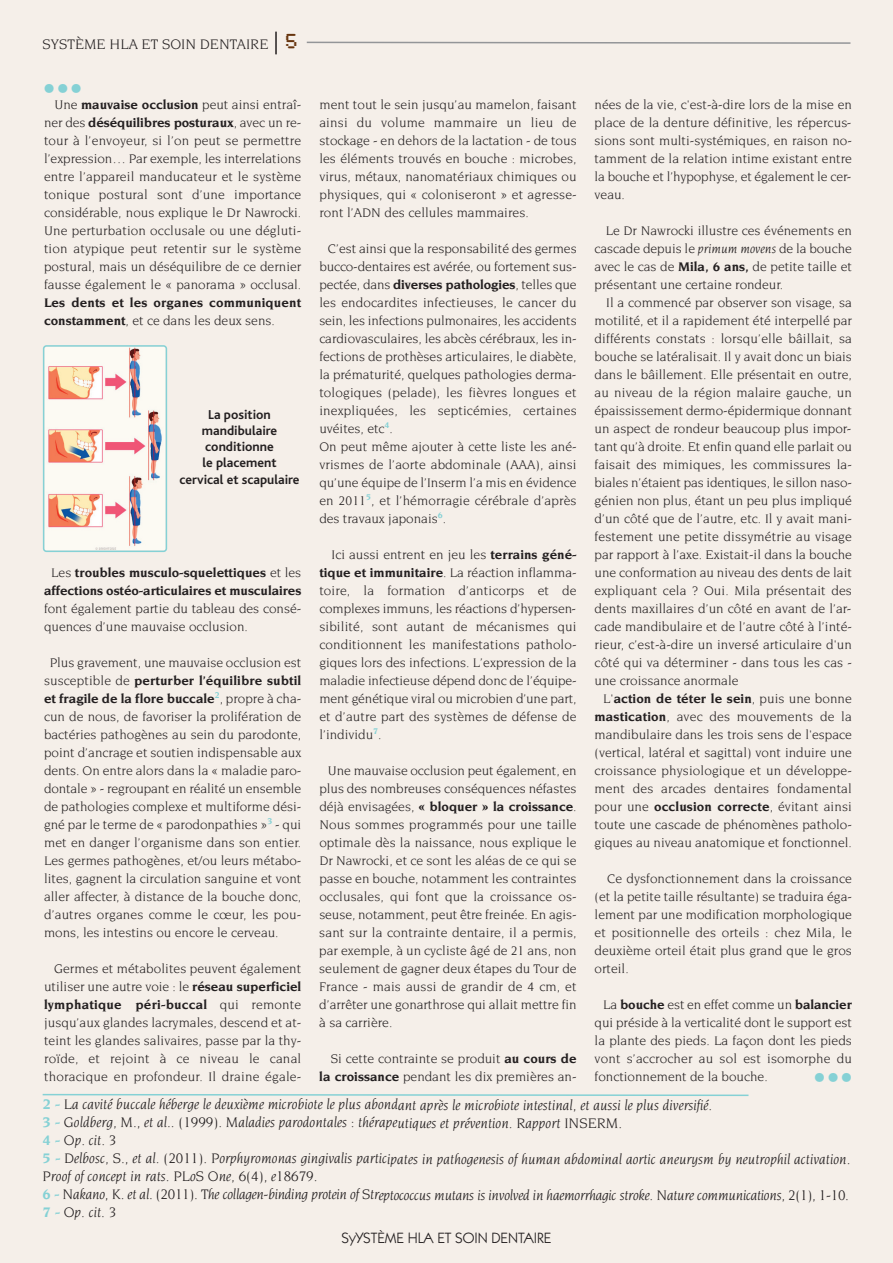
<style>
.page{position:relative;width:893px;height:1263px;background:#f5efe9}
.page>*{position:absolute;margin:0;border:0;box-sizing:border-box;transform-origin:0 0}
.t1{font:27px "Novarese";color:#85d1d5}
.t2{font:italic 15px/18px "Novarese";color:#231f20}
.t3{font:15px "Novarese";color:#231f20}
.t4{font:15px "Itc Kabel";color:#231f20}
.t5{font:13.5px/18px "Novarese";color:#231f20;text-align:justify}
.t6{font:700 13.5px/18px "Novarese";color:#231f20}
.t7{font:700 13.5px/16.2px "Bliss";color:#231f20;text-align:center}
.s1{font-family:"Synchro LET";font-size:21px;color:#66330c}
.s2{font-style:italic}
.s3{font-weight:700}
.s4{font-weight:400}
.s5{font-weight:700;font-style:normal;color:#85d1d5}
</style>
<div class="page">
<svg style="left:306px;top:41px;width:545px;height:3px"></svg>
<hr style="left:275px;top:32px;width:2px;height:22px;background:#231f20">
<svg style="left:42px;top:1093px;width:707px;height:3px"></svg>
<svg style="left:43px;top:345px;width:124px;height:207px"></svg>
<p class="t3" style="left:43px;top:38px;width:256px">SYSTÈME HLA ET SOIN DENTAIRE <span class="s1">5</span></p>
<h1 class="t1" style="left:43px;top:78px;width:42px">•••</h1>
<p class="t5" style="left:595px;top:96px;width:259px">nées de la vie, c'est-à-dire lors de la mise en place de la denture définitive, les répercus&shy;sions sont multi-systémiques, en raison no&shy;tamment de la relation intime existant entre la bouche et l’hypophyse, et également le cer&shy;veau.</p>
<p class="t5" style="left:595px;top:222px;width:259px;text-indent:11px">Le Dr Nawrocki illustre ces événements en cascade depuis le <span class="s2">primum movens</span> de la bouche avec le cas de <span class="s3">Mila, 6 ans,</span> de petite taille et présentant une certaine rondeur.</p>
<p class="t5" style="left:595px;top:294px;width:259px;text-indent:12px">Il a commencé par observer son visage, sa motilité, et il a rapidement été interpellé par différents constats : lorsqu’elle bâillait, sa bouche se latéralisait. Il y avait donc un biais dans le bâillement. Elle présentait en outre, au niveau de la région malaire gauche, un épaississement dermo-épidermique donnant un aspect de rondeur beaucoup plus impor&shy;tant qu’à droite. Et enfin quand elle parlait ou faisait des mimiques, les commissures la&shy;biales n’étaient pas identiques, le sillon naso&shy;génien non plus, étant un peu plus impliqué d’un côté que de l’autre, etc. Il y avait mani&shy;festement une petite dissymétrie au visage par rapport à l’axe. Existait-il dans la bouche une conformation au niveau des dents de lait expliquant cela ? Oui. Mila présentait des dents maxillaires d’un côté en avant de l’ar&shy;cade mandibulaire et de l’autre côté à l’inté&shy;rieur, c’est-à-dire un inversé articulaire d'un côté qui va déterminer - dans tous les cas - une croissance anormale</p>
<p class="t5" style="left:595px;top:690px;width:259px;text-indent:8px">L'<span class="s3">action de téter le sein</span>, puis une bonne <span class="s3">mastication</span>, avec des mouvements de la mandibulaire dans les trois sens de l'espace (vertical, latéral et sagittal) vont induire une croissance physiologique et un développe&shy;ment des arcades dentaires fondamental pour une <span class="s3">occlusion correcte</span>, évitant ainsi toute une cascade de phénomènes patholo&shy;giques au niveau anatomique et fonctionnel.</p>
<p class="t5" style="left:595px;top:870px;width:259px;text-indent:13px">Ce dysfonctionnement dans la croissance (et la petite taille résultante) se traduira éga&shy;lement par une modification morphologique et positionnelle des orteils : chez Mila, le deuxième orteil était plus grand que le gros orteil.</p>
<p class="t5" style="left:595px;top:996px;width:259px;text-indent:9px">La <span class="s3">bouche</span> est en effet comme un <span class="s3">balancier </span>qui préside à la verticalité dont le support est la plante des pieds. La façon dont les pieds vont s’accrocher au sol est isomorphe du fonctionnement de la bouche.</p>
<p class="t5" style="left:319px;top:96px;width:259px">ment tout le sein jusqu’au mamelon, faisant ainsi du volume mammaire un lieu de stockage - en dehors de la lactation - de tous les éléments trouvés en bouche : microbes, virus, métaux, nanomatériaux chimiques ou physiques, qui « coloniseront » et agresse&shy;ront l’ADN des cellules mammaires.</p>
<p class="t5" style="left:319px;top:240px;width:259px;text-align:left;text-indent:9px">C’est ainsi que la responsabilité des germes bucco-dentaires est avérée, ou fortement sus&shy;pectée, dans <span class="s3">diverses pathologies</span>, telles que les endocardites infectieuses, le cancer du sein, les infections pulmonaires, les accidents cardiovasculaires, les abcès cérébraux, les in&shy;fections de prothèses articulaires, le diabète, la prématurité, quelques pathologies derma&shy;tologiques (pelade), les fièvres longues et inexpliquées, les septicémies, certaines uvéites, etc<sup>4</sup>.<br>On peut même ajouter à cette liste les ané&shy;vrismes de l’aorte abdominale (AAA), ainsi qu’une équipe de l’Inserm l’a mis en évidence en 2011<sup>5</sup>, et l’hémorragie cérébrale d’après des travaux japonais<sup>6</sup>.</p>
<p class="t5" style="left:319px;top:546px;width:259px;text-indent:12px">Ici aussi entrent en jeu les <span class="s3">terrains géné&shy;tique et immunitaire</span>. La réaction inflamma&shy;toire, la formation d’anticorps et de complexes immuns, les réactions d’hypersen&shy;sibilité, sont autant de mécanismes qui conditionnent les manifestations patholo&shy;giques lors des infections. L’expression de la maladie infectieuse dépend donc de l’équipe&shy;ment génétique viral ou microbien d’une part, et d’autre part des systèmes de défense de l’individu<sup>7</sup>.</p>
<p class="t5" style="left:319px;top:762px;width:259px;text-indent:9px">Une mauvaise occlusion peut également, en plus des nombreuses conséquences néfastes déjà envisagées, <span class="s3">« bloquer » la croissance</span>.<br>Nous sommes programmés pour une taille optimale dès la naissance, nous explique le Dr Nawrocki, et ce sont les aléas de ce qui se passe en bouche, notamment les contraintes occlusales, qui font que la croissance os&shy;seuse, notamment, peut être freinée. En agis&shy;sant sur la contrainte dentaire, il a permis, par exemple, à un cycliste âgé de 21 ans, non seulement de gagner deux étapes du Tour de France - mais aussi de grandir de 4 cm, et d’arrêter une gonarthrose qui allait mettre fin à sa carrière.</p>
<p class="t5" style="left:319px;top:1050px;width:259px;text-align:right">Si cette contrainte se produit <span class="s3">au cours de la croissance</span> pendant les dix premières an-</p>
<p class="t5" style="left:44px;top:96px;width:259px;text-indent:10px">Une <span class="s3">mauvaise occlusion</span> peut ainsi entraî&shy;ner des <span class="s3">déséquilibres posturaux</span>, avec un re&shy;tour à l’envoyeur, si l’on peut se permettre l’expression… Par exemple, les interrelations entre l’appareil manducateur et le système tonique postural sont d’une importance considérable, nous explique le Dr Nawrocki.<br>Une perturbation occlusale ou une dégluti&shy;tion atypique peut retentir sur le système postural, mais un déséquilibre de ce dernier fausse également le « panorama » occlusal.</p>
<p class="t6" style="left:44px;top:294px;width:259px">Les dents et les organes communiquent constamment<span class="s4">, et ce dans les deux sens.</span></p>
<p class="t7" style="left:179px;top:408px;width:122px">La position mandibulaire conditionne<br>le placement cervical et scapulaire</p>
<p class="t6" style="left:44px;top:564px;width:259px;text-align:center"><span class="s4">Les</span> troubles musculo-squelettiques <span class="s4">et les </span>affections ostéo-articulaires et musculaires</p>
<p class="t5" style="left:44px;top:600px;width:259px">font également partie du tableau des consé&shy;quences d’une mauvaise occlusion.</p>
<p class="t5" style="left:44px;top:654px;width:259px;text-indent:6px">Plus gravement, une mauvaise occlusion est susceptible de <span class="s3">perturber l’équilibre subtil et fragile de la flore buccale</span><sup>2</sup>, propre à cha&shy;cun de nous, de favoriser la prolifération de bactéries pathogènes au sein du parodonte, point d’ancrage et soutien indispensable aux dents. On entre alors dans la « maladie paro&shy;dontale » - regroupant en réalité un ensemble de pathologies complexe et multiforme dési&shy;gné par le terme de « parodonpathies »<sup>3</sup> - qui met en danger l’organisme dans son entier.<br>Les germes pathogènes, et/ou leurs métabo&shy;lites, gagnent la circulation sanguine et vont aller affecter, à distance de la bouche donc, d’autres organes comme le cœur, les pou&shy;mons, les intestins ou encore le cerveau.</p>
<p class="t5" style="left:44px;top:960px;width:259px;text-indent:10px">Germes et métabolites peuvent également utiliser une autre voie : le <span class="s3">réseau superficiel lymphatique péri-buccal</span> qui remonte jusqu’aux glandes lacrymales, descend et at&shy;teint les glandes salivaires, passe par la thy&shy;roïde, et rejoint à ce niveau le canal thoracique en profondeur. Il draine égale-</p>
<h1 class="t1" style="left:813px;top:1067px;width:42px">•••</h1>
<p class="t2" style="left:43px;top:1096px;width:809px"><span class="s5">2 -</span> La cavité buccale héberge le deuxième microbiote le plus abondant après le microbiote intestinal, et aussi le plus diversifié.<br><span class="s5">3 -</span> Goldberg, M., et al.. (1999). Maladies parodontales : thérapeutiques et prévention. Rapport INSERM.<br><span class="s5">4 -</span> Op. cit. 3<br><span class="s5">5 -</span> Delbosc, S., et al. (2011). Porphyromonas gingivalis participates in pathogenesis of human abdominal aortic aneurysm by neutrophil activation.<br>Proof of concept in rats. PLoS One, 6(4), e18679.<br><span class="s5">6 -</span> Nakano, K. et al. (2011). The collagen-binding protein of Streptococcus mutans is involved in haemorrhagic stroke. Nature communications, 2(1), 1-10.<br><span class="s5">7 -</span> Op. cit. 3</p>
<p class="t4" style="left:341px;top:1232px;width:211px">SyYSTÈME HLA ET SOIN DENTAIRE</p>
</div>
